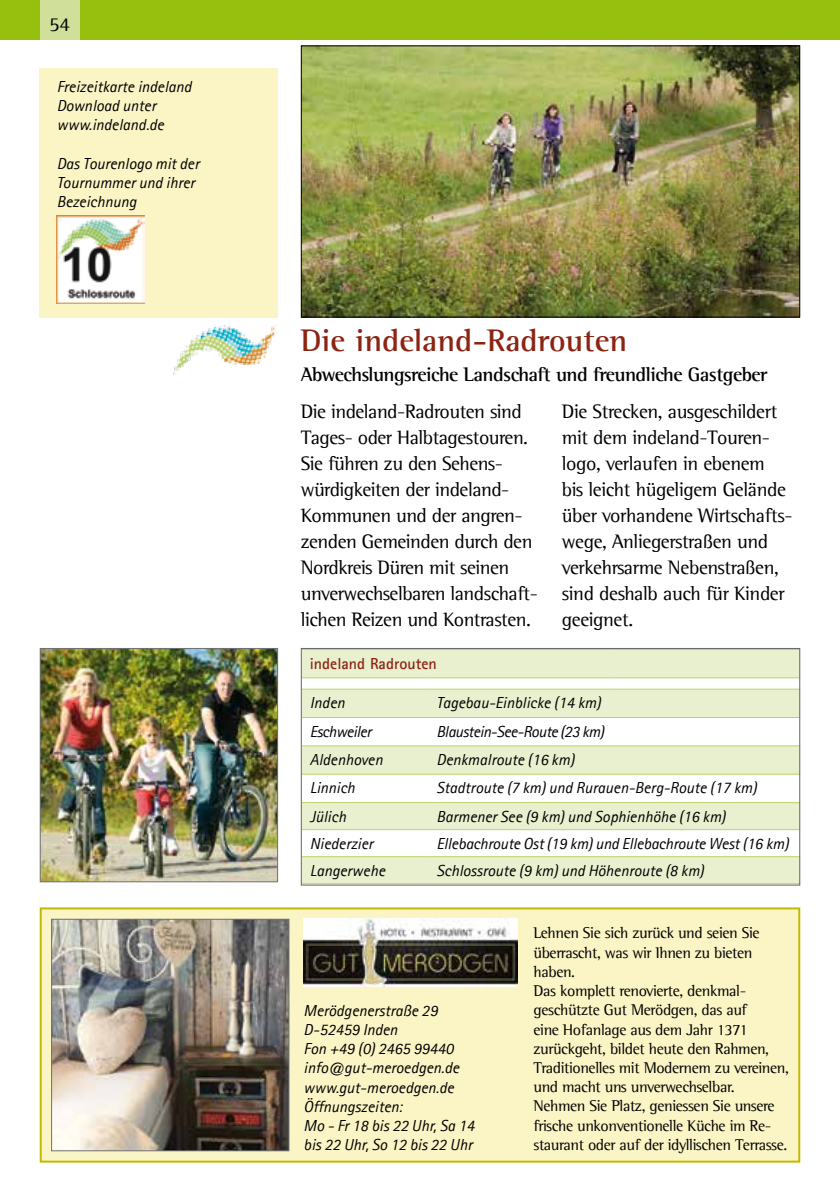
<style>
.page{position:relative;width:840px;height:1191px;background:#fff}
.page>*{position:absolute;margin:0;border:0;box-sizing:border-box;transform-origin:0 0}
.t1{font:700 32px "Agfa Rotis Semi Serif";color:#8b2412}
.t2{font:20px/26px "Agfa Rotis Semi Serif";letter-spacing:-.025em;color:#000}
.t3{font:700 20px "Agfa Rotis Semi Serif";letter-spacing:-.03em;color:#000}
.t4{font:italic 16px/19.2px "Agfa Rotis Sans Serif";color:#000}
.t5{font:16px/19.2px "Agfa Rotis Semi Serif";letter-spacing:-.025em;color:#000}
.t6{font:italic 16px "Agfa Rotis Sans Serif";letter-spacing:-.03em;color:#000}
.t7{font:700 16px "Agfa Rotis Sans Serif";color:#8d2512}
</style>
<div class="page">
<div style="left:0;top:0;width:839px;height:40px;background:#97bf0d"></div>
<div style="left:40px;top:0;width:39px;height:40px;background:#d0df99"></div>
<div style="left:40px;top:907px;width:759px;height:255px;background:#fbf4c5;border:2px solid #c2ba00"></div>
<div style="left:40px;top:68px;width:238px;height:249px;background:#fbf4c5"></div>
<svg style="left:302px;top:650px;width:495px;height:233px;background:#e9f1d2"></svg>
<svg style="left:302px;top:718px;width:495px;height:138px"></svg>
<hr style="left:301px;top:802px;width:127px;height:1px;background:#bbd26a">
<hr style="left:428px;top:802px;width:186px;height:1px;background:#bbd26a">
<hr style="left:614px;top:802px;width:185px;height:1px;background:#bbd26a">
<hr style="left:301px;top:829px;width:127px;height:1px;background:#bbd26a">
<hr style="left:428px;top:829px;width:186px;height:1px;background:#bbd26a">
<hr style="left:614px;top:829px;width:185px;height:1px;background:#bbd26a">
<hr style="left:301px;top:856px;width:127px;height:1px;background:#bbd26a">
<hr style="left:301px;top:677px;width:127px;height:1px;background:#bbd26a">
<hr style="left:428px;top:677px;width:186px;height:1px;background:#bbd26a">
<hr style="left:428px;top:856px;width:186px;height:1px;background:#bbd26a">
<hr style="left:614px;top:856px;width:185px;height:1px;background:#bbd26a">
<hr style="left:614px;top:677px;width:185px;height:1px;background:#bbd26a">
<hr style="left:301px;top:688px;width:127px;height:1px;background:#bbd26a">
<hr style="left:428px;top:688px;width:186px;height:1px;background:#bbd26a">
<hr style="left:614px;top:688px;width:185px;height:1px;background:#bbd26a">
<hr style="left:301px;top:717px;width:127px;height:1px;background:#bbd26a">
<hr style="left:428px;top:717px;width:186px;height:1px;background:#bbd26a">
<hr style="left:614px;top:717px;width:185px;height:1px;background:#bbd26a">
<hr style="left:301px;top:745px;width:127px;height:1px;background:#bbd26a">
<hr style="left:428px;top:745px;width:186px;height:1px;background:#bbd26a">
<hr style="left:614px;top:745px;width:185px;height:1px;background:#bbd26a">
<hr style="left:301px;top:773px;width:127px;height:1px;background:#bbd26a">
<hr style="left:428px;top:773px;width:186px;height:1px;background:#bbd26a">
<hr style="left:614px;top:773px;width:185px;height:1px;background:#bbd26a">
<div style="left:300px;top:648px;width:499px;height:237px;border:1px solid #646567"></div>
<img style="left:57px;top:215px;width:88px;height:88px">
<img style="left:42px;top:650px;width:234px;height:230px">
<div style="left:40px;top:648px;width:238px;height:234px;border:1px solid #707172"></div>
<img style="left:302px;top:47px;width:495px;height:268px">
<div style="left:300px;top:45px;width:499px;height:272px;border:1px solid #000"></div>
<img style="left:53px;top:920px;width:234px;height:229px">
<div style="left:51px;top:918px;width:238px;height:233px;border:1px solid #707172"></div>
<img style="left:303px;top:918px;width:214px;height:68px">
<img style="left:173px;top:325px;width:103px;height:50px">
<p class="t2" style="left:49px;top:11px;width:22px">54</p>
<p class="t4" style="left:57px;top:77px;width:136px">Freizeitkarte indeland<br>Download unter www.indeland.de</p>
<p class="t4" style="left:57px;top:154px;width:144px">Das Tourenlogo mit der<br>Tournummer und ihrer<br>Bezeichnung</p>
<h1 class="t1" style="left:300px;top:320px;width:328px">Die indeland-Radrouten</h1>
<p class="t3" style="left:300px;top:362px;width:468px">Abwechslungsreiche Landschaft und freundliche Gastgeber</p>
<p class="t2" style="left:561px;top:398px;width:232px">Die Strecken, ausgeschildert mit dem indeland-Touren&shy;logo, verlaufen in ebenem<br>bis leicht hügeligem Gelände über vorhandene Wirtschafts&shy;wege, Anliegerstraßen und verkehrsarme Nebenstraßen, sind deshalb auch für Kinder geeignet.</p>
<p class="t2" style="left:300px;top:398px;width:238px">Die indeland-Radrouten sind<br>Tages- oder Halbtagestouren.<br>Sie führen zu den Sehens&shy;würdigkeiten der indeland-<br>Kommunen und der angren&shy;zenden Gemeinden durch den<br>Nordkreis Düren mit seinen unverwechselbaren landschaft&shy;lichen Reizen und Kontrasten.</p>
<p class="t7" style="left:309px;top:653px;width:128px">indeland Radrouten</p>
<p class="t4" style="left:309px;top:693px;width:36px">Inden</p>
<p class="t4" style="left:436px;top:693px;width:166px">Tagebau-Einblicke (14 km)</p>
<p class="t6" style="left:309px;top:721px;width:63px">Eschweiler</p>
<p class="t6" style="left:436px;top:721px;width:169px">Blaustein-See-Route (23 km)</p>
<p class="t4" style="left:309px;top:750px;width:74px">Aldenhoven</p>
<p class="t4" style="left:436px;top:750px;width:139px">Denkmalroute (16 km)</p>
<p class="t4" style="left:309px;top:778px;width:47px">Linnich</p>
<p class="t4" style="left:436px;top:778px;width:321px">Stadtroute (7 km) und Rurauen-Berg-Route (17 km)</p>
<p class="t4" style="left:309px;top:806px;width:38px">Jülich</p>
<p class="t4" style="left:436px;top:806px;width:290px">Barmener See (9 km) und Sophienhöhe (16 km)</p>
<p class="t4" style="left:309px;top:834px;width:65px">Niederzier</p>
<p class="t4" style="left:436px;top:834px;width:353px">Ellebachroute Ost (19 km) und Ellebachroute West (16 km)</p>
<p class="t4" style="left:309px;top:861px;width:77px">Langerwehe</p>
<p class="t4" style="left:436px;top:861px;width:269px">Schlossroute (9 km) und Höhenroute (8 km)</p>
<p class="t4" style="left:303px;top:1001px;width:172px">Merödgenerstraße 29<br>D-52459 Inden<br>Fon +49 (0) 2465 99440 info@gut-meroedgen.de www.gut-meroedgen.de<br>Öffnungszeiten:<br>Mo - Fr 18 bis 22 Uhr, Sa 14 bis 22 Uhr, So 12 bis 22 Uhr</p>
<p class="t5" style="left:533px;top:923px;width:257px">Lehnen Sie sich zurück und seien Sie überrascht, was wir Ihnen zu bieten haben.<br>Das komplett renovierte, denkmal&shy;geschützte Gut Merödgen, das auf<br>eine Hofanlage aus dem Jahr 1371 zurückgeht, bildet heute den Rahmen, Traditionelles mit Modernem zu vereinen, und macht uns unverwechselbar.<br>Nehmen Sie Platz, geniessen Sie unsere frische unkonventionelle Küche im Re&shy;staurant oder auf der idyllischen Terrasse.</p>
</div>
